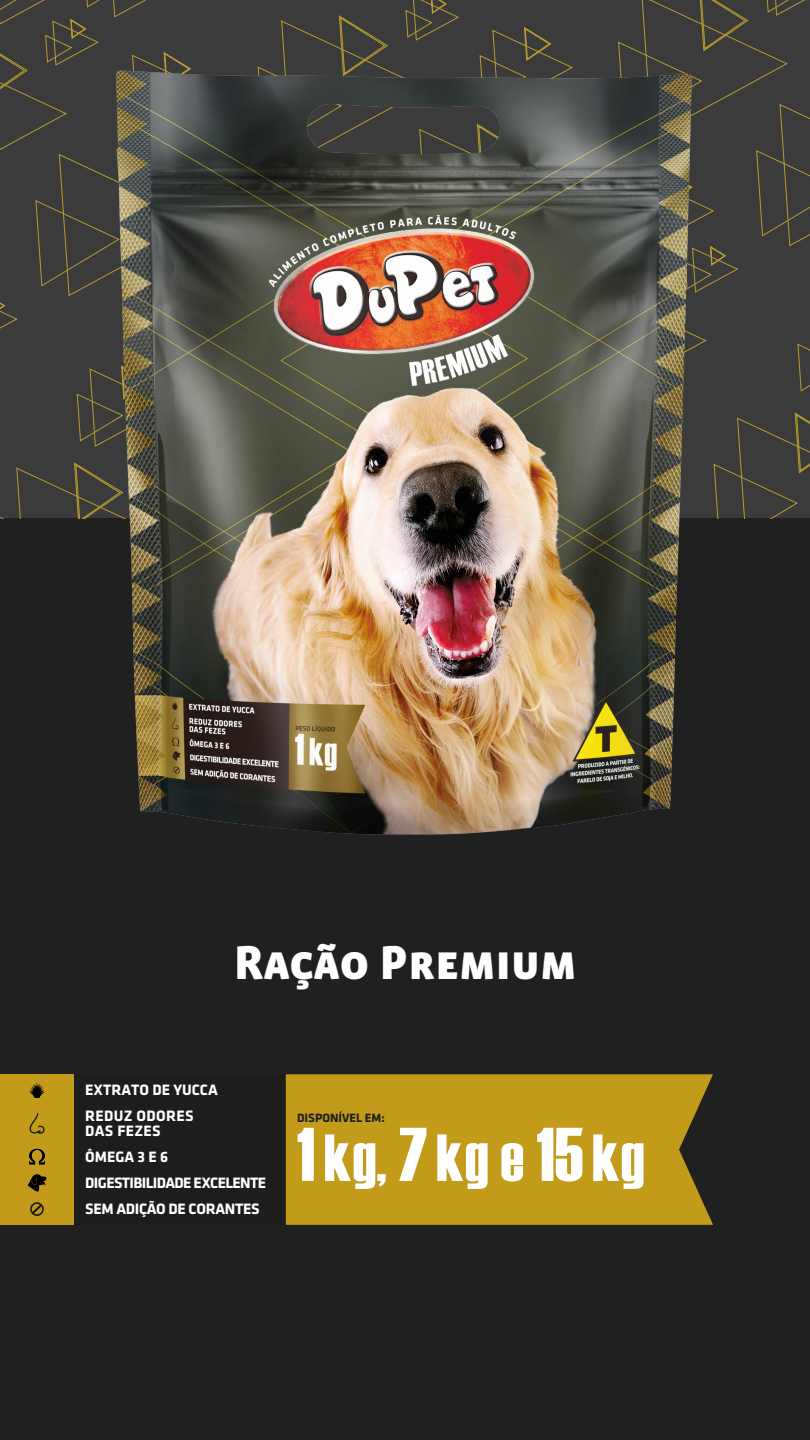
<style>
.page{position:relative;width:810px;height:1440px;background:#fff}
.page>*{position:absolute;margin:0;border:0;box-sizing:border-box;transform-origin:0 0}
.t1{font:66.45px "Haettenschweiler";color:#fff}
.t2{font:48.75px "Vista Sans SC Black";color:#fff}
.t3{font:700 15.6px "Klavika";letter-spacing:-.02em;color:#fff}
.t4{font:700 15.6px "Klavika";letter-spacing:-.04em;color:#fff}
.t5{font:700 15.6px/14.9px "Klavika";letter-spacing:.02em;color:#fff}
.t6{font:700 15.6px "Klavika";color:#fff}
.t7{font:700 12.45px "Klavika";color:#1d1d1b}
.s1{font-size:75.97px}
</style>
<div class="page">
<div style="left:0;top:518px;width:810px;height:922px;background:#1f201f"></div>
<img style="left:0;top:0;width:810px;height:835px">
<div style="left:74px;top:1074px;width:212px;height:151px;background:#1d1d1b"></div>
<div style="left:286px;top:1074px;width:427px;height:151px;background:#c29b1b"></div>
<div style="left:0;top:1074px;width:74px;height:151px;background:#c29b1b"></div>
<svg style="left:29px;top:1149px;width:16px;height:15px"></svg>
<svg style="left:29px;top:1082px;width:16px;height:16px"></svg>
<svg style="left:28px;top:1174px;width:19px;height:18px"></svg>
<svg style="left:29px;top:1113px;width:16px;height:21px"></svg>
<svg style="left:30px;top:1202px;width:14px;height:14px"></svg>
<h2 class="t2" style="left:234px;top:938px;width:344px">Ração Premium</h2>
<p class="t6" style="left:85px;top:1081px;width:134px">EXTRATO DE YUCCA</p>
<p class="t5" style="left:85px;top:1108px;width:110px">REDUZ ODORES<br>DAS FEZES</p>
<p class="t3" style="left:85px;top:1148px;width:84px">ÔMEGA 3 E 6</p>
<p class="t4" style="left:85px;top:1174px;width:182px">DIGESTIBILIDADE EXCELENTE</p>
<p class="t3" style="left:85px;top:1200px;width:176px">SEM ADIÇÃO DE CORANTES</p>
<p class="t7" style="left:297px;top:1111px;width:89px">DISPONÍVEL EM:</p>
<h1 class="t1" style="left:296px;top:1120px;width:350px"><span class="s1">1</span> kg, <span class="s1">7</span> kg e <span class="s1">15</span> kg</h1>
</div>
